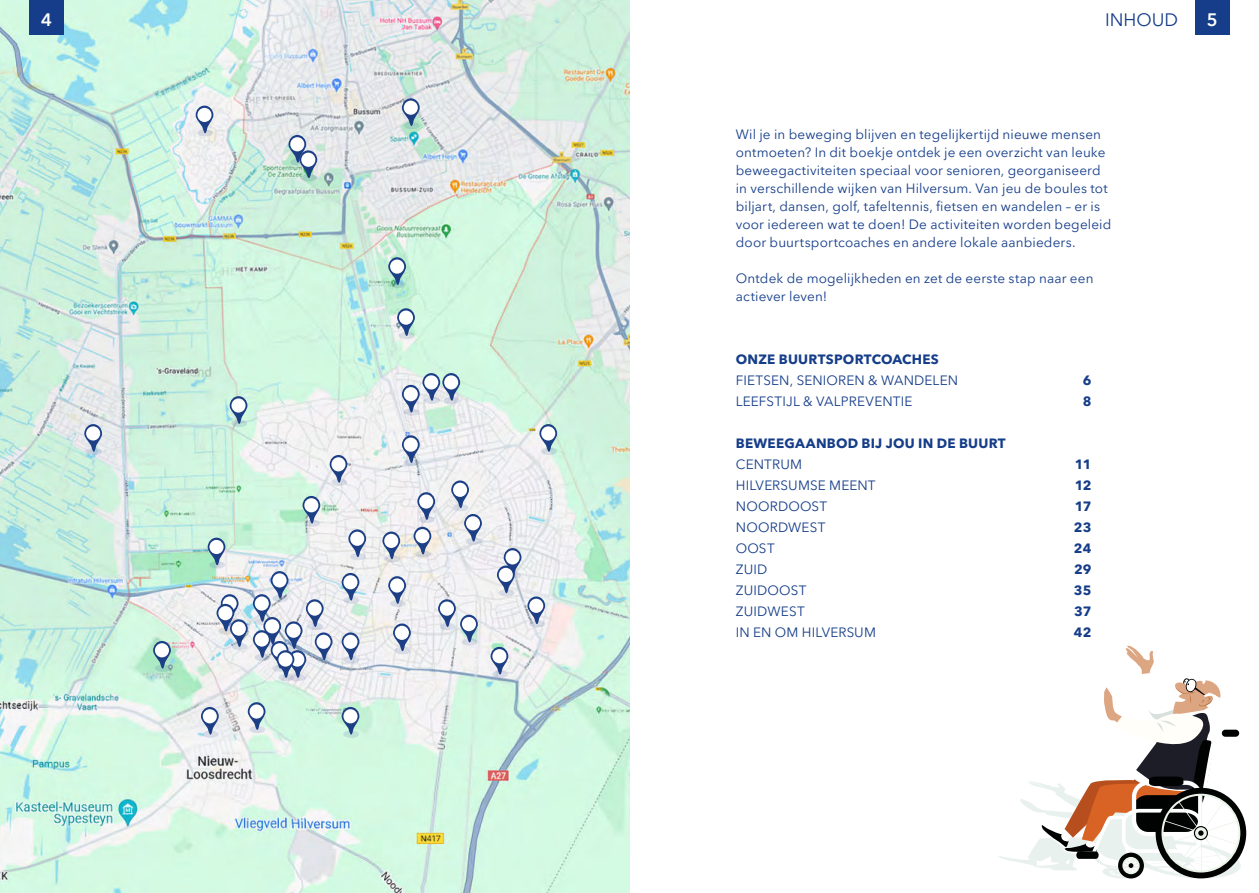
<style>
.page{position:relative;width:1259px;height:893px;background:#fff}
.page>*{position:absolute;margin:0;border:0;box-sizing:border-box;transform-origin:0 0}
.t1{font:18px "Avenir Next LT Pro";color:#153d89}
.t2{font:600 18px "Avenir Next LT Pro";color:#fff}
.t3{font:13.5px/18px "Avenir Next LT Pro";letter-spacing:.01em;color:#153d89}
.t4{font:700 13.5px "Avenir Next LT Pro";letter-spacing:.015em;color:#153d89}
</style>
<div class="page">
<svg style="left:998px;top:646px;width:248px;height:232px"></svg>
<img style="left:0;top:0;width:629px;height:893px">
<div style="left:399px;top:332px;width:16px;height:7px;background:#d8dde2;border-radius:50%"></div>
<svg style="left:397px;top:308px;width:18px;height:28px"></svg>
<div style="left:399px;top:311px;width:14px;height:14px;background:#fff;border-radius:50%"></div>
<svg style="left:403px;top:408px;width:16px;height:8px"></svg>
<svg style="left:402px;top:373px;width:58px;height:39px"></svg>
<div style="left:444px;top:375px;width:14px;height:14px;background:#fff;border-radius:50%"></div>
<svg style="left:541px;top:448px;width:16px;height:7px"></svg>
<svg style="left:539px;top:424px;width:18px;height:28px"></svg>
<div style="left:541px;top:426px;width:14px;height:14px;background:#fff;border-radius:50%"></div>
<svg style="left:403px;top:459px;width:16px;height:7px"></svg>
<svg style="left:402px;top:435px;width:18px;height:28px"></svg>
<div style="left:404px;top:438px;width:14px;height:14px;background:#fff;border-radius:50%"></div>
<svg style="left:331px;top:479px;width:16px;height:7px"></svg>
<svg style="left:330px;top:455px;width:17px;height:28px"></svg>
<div style="left:331px;top:457px;width:14px;height:14px;background:#fff;border-radius:50%"></div>
<div style="left:350px;top:553px;width:16px;height:7px;background:#d7dbe4;border-radius:50%"></div>
<svg style="left:348px;top:529px;width:18px;height:28px"></svg>
<div style="left:350px;top:532px;width:14px;height:14px;background:#fff;border-radius:50%"></div>
<svg style="left:343px;top:597px;width:16px;height:7px"></svg>
<svg style="left:342px;top:573px;width:17px;height:28px"></svg>
<div style="left:343px;top:575px;width:14px;height:14px;background:#fff;border-radius:50%"></div>
<svg style="left:419px;top:516px;width:16px;height:7px"></svg>
<svg style="left:417px;top:492px;width:18px;height:28px"></svg>
<div style="left:419px;top:494px;width:14px;height:15px;background:#fff;border-radius:50%"></div>
<div style="left:453px;top:504px;width:16px;height:7px;background:#d8dce5;border-radius:50%"></div>
<svg style="left:451px;top:480px;width:18px;height:28px"></svg>
<div style="left:453px;top:483px;width:14px;height:14px;background:#fff;border-radius:50%"></div>
<div style="left:415px;top:550px;width:16px;height:8px;background:#d0d0d4;border-radius:50%"></div>
<svg style="left:413px;top:527px;width:18px;height:27px"></svg>
<div style="left:415px;top:529px;width:14px;height:14px;background:#fff;border-radius:50%"></div>
<svg style="left:384px;top:555px;width:16px;height:7px"></svg>
<svg style="left:382px;top:531px;width:18px;height:28px"></svg>
<div style="left:384px;top:534px;width:14px;height:14px;background:#fff;border-radius:50%"></div>
<svg style="left:466px;top:538px;width:16px;height:7px"></svg>
<svg style="left:464px;top:514px;width:18px;height:28px"></svg>
<div style="left:466px;top:516px;width:14px;height:14px;background:#fff;border-radius:50%"></div>
<svg style="left:390px;top:600px;width:16px;height:7px"></svg>
<svg style="left:388px;top:576px;width:18px;height:28px"></svg>
<div style="left:390px;top:578px;width:14px;height:15px;background:#fff;border-radius:50%"></div>
<div style="left:395px;top:647px;width:15px;height:7px;background:#d7dbe4;border-radius:50%"></div>
<svg style="left:393px;top:623px;width:18px;height:28px"></svg>
<div style="left:395px;top:626px;width:14px;height:14px;background:#fff;border-radius:50%"></div>
<div style="left:462px;top:638px;width:16px;height:8px;background:#d8dbe6;border-radius:50%"></div>
<svg style="left:438px;top:599px;width:40px;height:43px"></svg>
<div style="left:462px;top:617px;width:14px;height:14px;background:#fff;border-radius:50%"></div>
<svg style="left:492px;top:670px;width:16px;height:8px"></svg>
<svg style="left:490px;top:647px;width:18px;height:27px"></svg>
<div style="left:492px;top:649px;width:14px;height:14px;background:#fff;border-radius:50%"></div>
<svg style="left:529px;top:620px;width:16px;height:7px"></svg>
<svg style="left:527px;top:596px;width:18px;height:28px"></svg>
<div style="left:529px;top:599px;width:14px;height:14px;background:#fff;border-radius:50%"></div>
<svg style="left:498px;top:589px;width:16px;height:7px"></svg>
<svg style="left:497px;top:548px;width:24px;height:45px"></svg>
<div style="left:499px;top:568px;width:14px;height:14px;background:#fff;border-radius:50%"></div>
<svg style="left:304px;top:520px;width:16px;height:7px"></svg>
<svg style="left:302px;top:496px;width:18px;height:28px"></svg>
<div style="left:304px;top:498px;width:14px;height:14px;background:#fff;border-radius:50%"></div>
<svg style="left:209px;top:561px;width:16px;height:7px"></svg>
<svg style="left:208px;top:538px;width:17px;height:27px"></svg>
<div style="left:209px;top:540px;width:14px;height:14px;background:#fff;border-radius:50%"></div>
<svg style="left:155px;top:665px;width:16px;height:7px"></svg>
<svg style="left:153px;top:641px;width:18px;height:28px"></svg>
<div style="left:155px;top:643px;width:14px;height:14px;background:#fff;border-radius:50%"></div>
<svg style="left:202px;top:731px;width:16px;height:7px"></svg>
<svg style="left:201px;top:707px;width:18px;height:28px"></svg>
<div style="left:203px;top:709px;width:14px;height:14px;background:#fff;border-radius:50%"></div>
<div style="left:249px;top:726px;width:16px;height:7px;background:#d7dce7;border-radius:50%"></div>
<svg style="left:248px;top:702px;width:17px;height:28px"></svg>
<div style="left:249px;top:704px;width:15px;height:15px;background:#fff;border-radius:50%"></div>
<svg style="left:343px;top:731px;width:16px;height:7px"></svg>
<svg style="left:342px;top:707px;width:17px;height:28px"></svg>
<div style="left:343px;top:709px;width:14px;height:14px;background:#fff;border-radius:50%"></div>
<div style="left:343px;top:656px;width:16px;height:7px;background:#d4d9e5;border-radius:50%"></div>
<svg style="left:342px;top:632px;width:17px;height:28px"></svg>
<div style="left:343px;top:635px;width:14px;height:14px;background:#fff;border-radius:50%"></div>
<svg style="left:231px;top:420px;width:16px;height:7px"></svg>
<svg style="left:230px;top:396px;width:17px;height:28px"></svg>
<div style="left:231px;top:398px;width:14px;height:15px;background:#fff;border-radius:50%"></div>
<svg style="left:86px;top:448px;width:16px;height:7px"></svg>
<svg style="left:84px;top:424px;width:18px;height:28px"></svg>
<div style="left:86px;top:426px;width:14px;height:14px;background:#fff;border-radius:50%"></div>
<svg style="left:390px;top:281px;width:16px;height:7px"></svg>
<svg style="left:388px;top:257px;width:18px;height:28px"></svg>
<div style="left:390px;top:260px;width:14px;height:14px;background:#fff;border-radius:50%"></div>
<svg style="left:301px;top:174px;width:16px;height:7px"></svg>
<svg style="left:288px;top:135px;width:29px;height:43px"></svg>
<div style="left:301px;top:153px;width:14px;height:14px;background:#fff;border-radius:50%"></div>
<div style="left:403px;top:122px;width:16px;height:7px;background:#9ed2bc;border-radius:50%"></div>
<svg style="left:402px;top:98px;width:18px;height:28px"></svg>
<div style="left:404px;top:101px;width:14px;height:14px;background:#fff;border-radius:50%"></div>
<svg style="left:197px;top:129px;width:16px;height:7px"></svg>
<svg style="left:196px;top:106px;width:17px;height:27px"></svg>
<div style="left:197px;top:108px;width:14px;height:14px;background:#fff;border-radius:50%"></div>
<div style="left:290px;top:674px;width:16px;height:7px;background:#d7d7e4;border-radius:50%"></div>
<svg style="left:278px;top:674px;width:16px;height:7px"></svg>
<svg style="left:216px;top:571px;width:116px;height:107px"></svg>
<div style="left:278px;top:652px;width:14px;height:15px;background:#fff;border-radius:50%"></div>
<div style="left:1195px;top:0;width:34px;height:34px;background:#153d89"></div>
<div style="left:30px;top:0;width:34px;height:34px;background:#153d89"></div>
<h1 class="t1" style="left:1105px;top:12px;width:75px">INHOUD</h1>
<h1 class="t2" style="left:41px;top:12px;width:12px">4</h1>
<h1 class="t2" style="left:1206px;top:12px;width:12px">5</h1>
<p class="t3" style="left:736px;top:125px;width:377px">Wil je in beweging blijven en tegelijkertijd nieuwe mensen ontmoeten? In dit boekje ontdek je een overzicht van leuke beweegactiviteiten speciaal voor senioren, georganiseerd in verschillende wijken van Hilversum. Van jeu de boules tot biljart, dansen, golf, tafeltennis, fietsen en wandelen – er is voor iedereen wat te doen! De activiteiten worden begeleid door buurtsportcoaches en andere lokale aanbieders.</p>
<p class="t3" style="left:736px;top:269px;width:359px">Ontdek de mogelijkheden en zet de eerste stap naar een actiever leven!</p>
<p class="t4" style="left:736px;top:354px;width:205px">ONZE BUURTSPORTCOACHES</p>
<p class="t3" style="left:736px;top:371px;width:224px">FIETSEN, SENIOREN &amp; WANDELEN</p>
<p class="t4" style="left:1082px;top:375px;width:10px">6</p>
<p class="t3" style="left:736px;top:392px;width:178px">LEEFSTIJL &amp; VALPREVENTIE</p>
<p class="t4" style="left:1082px;top:396px;width:10px">8</p>
<p class="t4" style="left:736px;top:438px;width:271px">BEWEEGAANBOD BIJ JOU IN DE BUURT</p>
<p class="t3" style="left:736px;top:455px;width:68px">CENTRUM</p>
<p class="t4" style="left:1075px;top:459px;width:18px">11</p>
<p class="t3" style="left:736px;top:476px;width:141px">HILVERSUMSE MEENT</p>
<p class="t4" style="left:1074px;top:480px;width:18px">12</p>
<p class="t3" style="left:736px;top:497px;width:93px">NOORDOOST</p>
<p class="t4" style="left:1075px;top:501px;width:18px">17</p>
<p class="t3" style="left:736px;top:518px;width:91px">NOORDWEST</p>
<p class="t4" style="left:1074px;top:522px;width:19px">23</p>
<p class="t3" style="left:736px;top:539px;width:40px">OOST</p>
<p class="t4" style="left:1074px;top:543px;width:19px">24</p>
<p class="t3" style="left:736px;top:560px;width:33px">ZUID</p>
<p class="t4" style="left:1074px;top:564px;width:19px">29</p>
<p class="t3" style="left:736px;top:581px;width:72px">ZUIDOOST</p>
<p class="t4" style="left:1074px;top:585px;width:19px">35</p>
<p class="t3" style="left:736px;top:602px;width:70px">ZUIDWEST</p>
<p class="t4" style="left:1074px;top:606px;width:19px">37</p>
<p class="t3" style="left:736px;top:623px;width:142px">IN EN OM HILVERSUM</p>
<p class="t4" style="left:1074px;top:627px;width:19px">42</p>
</div>
